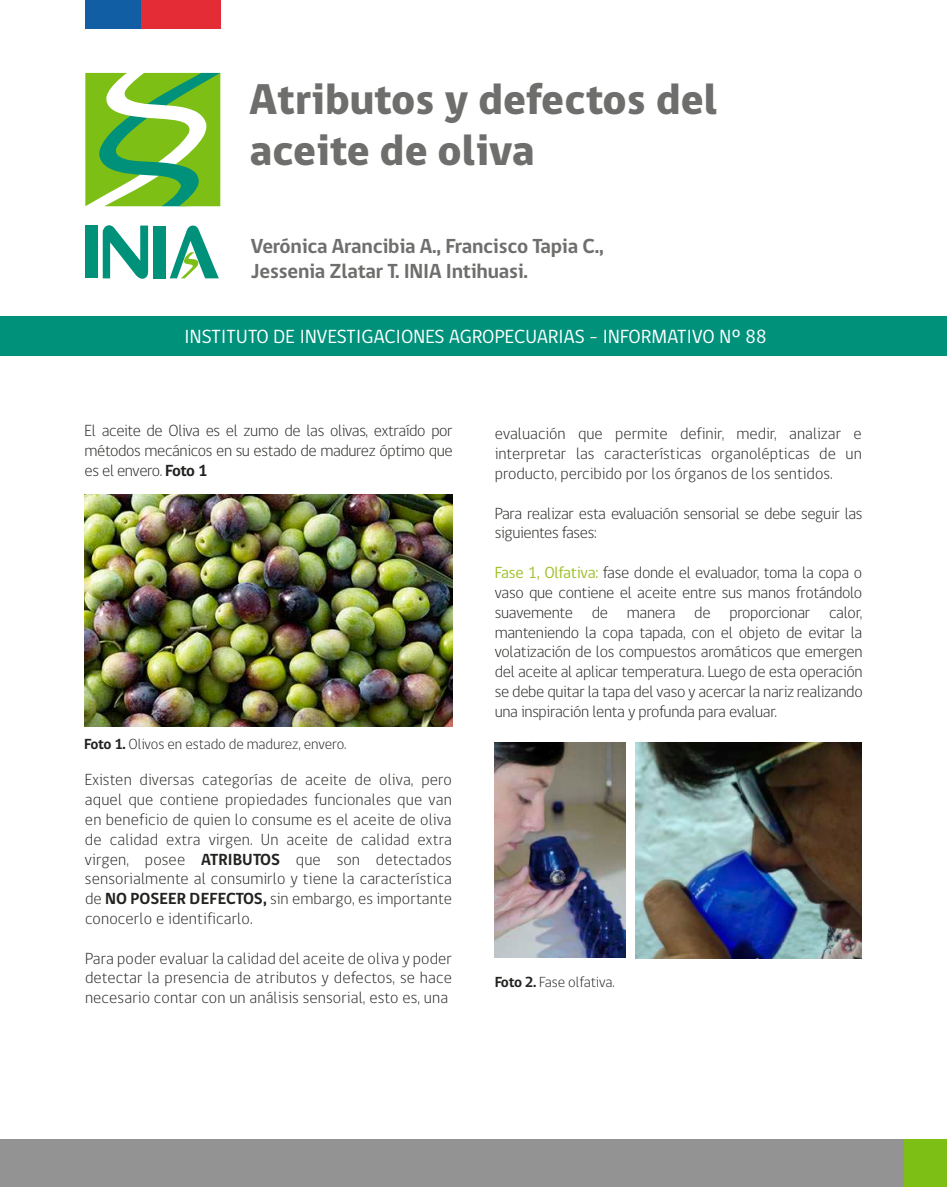
<style>
.page{position:relative;width:947px;height:1187px;background:#fff}
.page>*{position:absolute;margin:0;border:0;box-sizing:border-box;transform-origin:0 0}
.t1{font:800 44.25px/51.6px "gob CL";color:#6e6e6d}
.t2{font:700 20.85px/25px "gob CL";letter-spacing:-.01em;color:#6e6e6d}
.t3{font:19.5px "gob CL";letter-spacing:.01em;color:#fff}
.t4{font:300 16.5px/19.8px "gob CL";letter-spacing:-.02em;color:#222220;text-align:justify}
.t5{font:300 15px "gob CL";letter-spacing:-.01em;color:#222220}
.s1{font-weight:700}
.s2{font-weight:400;color:#a0c12a}
</style>
<div class="page">
<div style="left:0;top:316px;width:947px;height:40px;background:#00917b"></div>
<svg style="left:103px;top:225px;width:45px;height:54px"></svg>
<div style="left:85px;top:225px;width:12px;height:53px;background:#00917b"></div>
<div style="left:154px;top:226px;width:12px;height:52px;background:#00917b"></div>
<svg style="left:170px;top:225px;width:49px;height:53px"></svg>
<svg style="left:85px;top:73px;width:135px;height:133px"></svg>
<img style="left:85px;top:495px;width:367px;height:231px">
<img style="left:495px;top:743px;width:130px;height:215px">
<div style="left:0;top:1139px;width:947px;height:48px;background:#939393"></div>
<div style="left:904px;top:1139px;width:43px;height:48px;background:#7ebf16"></div>
<img style="left:636px;top:743px;width:225px;height:215px">
<div style="left:141px;top:0;width:79px;height:28px;background:#e32c35"></div>
<div style="left:85px;top:0;width:56px;height:28px;background:#115ea5"></div>
<h1 class="t1" style="left:249px;top:74px;width:469px">Atributos y defectos del aceite de oliva</h1>
<p class="t2" style="left:251px;top:234px;width:354px">Verónica Arancibia A., Francisco Tapia C.,<br>Jessenia Zlatar T. INIA Intihuasi.</p>
<p class="t3" style="left:185px;top:323px;width:583px">INSTITUTO DE INVESTIGACIONES AGROPECUARIAS - INFORMATIVO Nº 88</p>
<p class="t4" style="left:85px;top:421px;width:370px">El aceite de Oliva es el zumo de las olivas, extraído por métodos mecánicos en su estado de madurez óptimo que es el envero. <span class="s1">Foto 1</span></p>
<p class="t4" style="left:495px;top:424px;width:368px">evaluación que permite definir, medir, analizar e interpretar las características organolépticas de un producto, percibido por los órganos de los sentidos.</p>
<p class="t4" style="left:495px;top:504px;width:369px">Para realizar esta evaluación sensorial se debe seguir las siguientes fases:</p>
<p class="t4" style="left:495px;top:563px;width:369px"><span class="s2">Fase 1, Olfativa:</span> fase donde el evaluador, toma la copa o vaso que contiene el aceite entre sus manos frotándolo suavemente de manera de proporcionar calor, manteniendo la copa tapada, con el objeto de evitar la volatización de los compuestos aromáticos que emergen del aceite al aplicar temperatura. Luego de esta operación se debe quitar la tapa del vaso y acercar la nariz realizando una inspiración lenta y profunda para evaluar.</p>
<p class="t5" style="left:84px;top:734px;width:264px"><span class="s1">Foto 1.</span> Olivos en estado de madurez, envero.</p>
<p class="t4" style="left:85px;top:770px;width:368px">Existen diversas categorías de aceite de oliva, pero aquel que contiene propiedades funcionales que van en beneficio de quien lo consume es el aceite de oliva de calidad extra virgen. Un aceite de calidad extra virgen, posee <span class="s1">ATRIBUTOS</span> que son detectados sensorialmente al consumirlo y tiene la característica de <span class="s1">NO POSEER DEFECTOS,</span> sin embargo, es importante conocerlo e identificarlo.</p>
<p class="t4" style="left:85px;top:948px;width:368px">Para poder evaluar la calidad del aceite de oliva y poder detectar la presencia de atributos y defectos, se hace necesario contar con un análisis sensorial, esto es, una</p>
<p class="t5" style="left:495px;top:971px;width:122px"><span class="s1">Foto 2.</span> Fase olfativa.</p>
</div>
